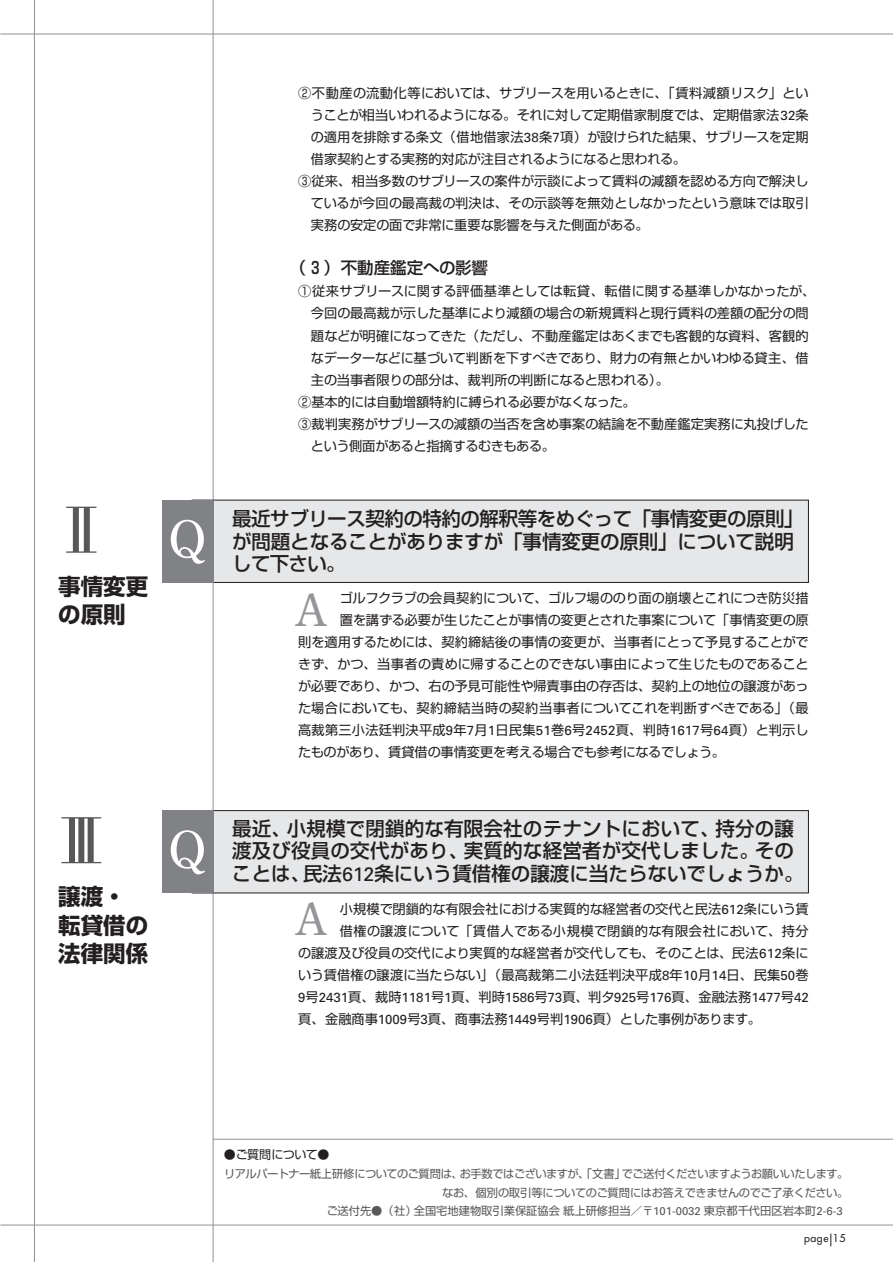
<style>
.page{position:relative;width:893px;height:1262px;background:#fff}
.page>*{position:absolute;margin:0;border:0;box-sizing:border-box;transform-origin:0 0}
.t1{font:57px "Midashi Min MA31";color:#57585a}
.t2{font:700 51px "Futo Min A101";color:#fff}
.t3{font:700 43.5px "Futo Min A101";color:#939598}
.t4{font:700 22.5px/28.5px "Shin Go";color:#231f20}
.t5{font:500 19.5px/22.5px "Shin Go";color:#231f20}
.t6{font:500 19.5px/22.5px "Shin Go";letter-spacing:-.025em;color:#231f20}
.t7{font:500 16.5px "Shin Go";color:#231f20}
.t8{font:13.2px "Shin Go";letter-spacing:-.025em;color:#231f20}
.t9{font:13.2px/22px "Shin Go";letter-spacing:.01em;color:#231f20;text-align:right}
.t10{font:13.2px "Shin Go";color:#231f20}
.t11{font:13.2px "Shin Go";letter-spacing:.005em;color:#231f20}
.t12{font:13.2px "Univers";color:#231f20}
.t13{font:13.2px "Shin Go";letter-spacing:.015em;color:#231f20}
.t14{font:12px "Shin Go";letter-spacing:-.04em;color:#231f20}
.t15{font:11.25px "Shin Go";letter-spacing:-.04em;color:#57585a}
.t16{font:11.25px "Shin Go";color:#57585a}
.t17{font:10.5px "Futura";letter-spacing:.06em;color:#231f20}
.s1{font-family:"Univers"}
.s2{font-family:"Univers";font-weight:400}
.s3{font-family:"Shin Go"}
</style>
<div class="page">
<svg style="left:830px;top:1233px;width:1px;height:13px"></svg>
<hr style="left:0;top:33px;width:892px;height:2px;background:#939598">
<hr style="left:34px;top:0;width:1px;height:1261px;background:#939598">
<hr style="left:212px;top:0;width:2px;height:1261px;background:#939598">
<hr style="left:0;top:1224px;width:892px;height:1px;background:#939598">
<hr style="left:213px;top:1138px;width:679px;height:1px;background:#939598">
<div style="left:192px;top:500px;width:616px;height:82px;background:#e6e7e9"></div>
<div style="left:192px;top:500px;width:616px;height:83px;border:1px solid #231f20"></div>
<div style="left:162px;top:500px;width:51px;height:83px;background:#808285"></div>
<div style="left:192px;top:810px;width:616px;height:83px;background:#e6e7e9"></div>
<div style="left:192px;top:810px;width:616px;height:83px;border:1px solid #231f20"></div>
<div style="left:162px;top:810px;width:51px;height:83px;background:#808285"></div>
<h1 class="t1" style="left:53px;top:511px;width:59px">Ⅱ</h1>
<h3 class="t4" style="left:58px;top:575px;width:92px">事情変更の原則</h3>
<h2 class="t2" style="left:168px;top:521px;width:40px">Q</h2>
<h1 class="t1" style="left:53px;top:822px;width:59px">Ⅲ</h1>
<h3 class="t4" style="left:58px;top:885px;width:92px">譲渡・転貸借の法律関係</h3>
<h2 class="t2" style="left:168px;top:831px;width:40px">Q</h2>
<p class="t8" style="left:298px;top:88px;width:512px">②不動産の流動化等においては、サブリースを用いるときに、「賃料減額リスク」とい</p>
<p class="t8" style="left:311px;top:110px;width:499px">うことが相当いわれるようになる。それに対して定期借家制度では、定期借家法<span class="s1">32</span>条</p>
<p class="t8" style="left:311px;top:132px;width:499px">の適用を排除する条文（借地借家法<span class="s1">38</span>条<span class="s1">7</span>項）が設けられた結果、サブリースを定期</p>
<p class="t8" style="left:311px;top:154px;width:376px">借家契約とする実務的対応が注目されるようになると思われる。</p>
<p class="t9" style="left:298px;top:172px;width:512px">③従来、相当多数のサブリースの案件が示談によって賃料の減額を認める方向で解決し</p>
<p class="t8" style="left:311px;top:198px;width:499px">ているが今回の最高裁の判決は、その示談等を無効としなかったという意味では取引</p>
<p class="t10" style="left:311px;top:220px;width:339px">実務の安定の面で非常に重要な影響を与えた側面がある。</p>
<p class="t7" style="left:290px;top:262px;width:199px">（３）不動産鑑定への影響</p>
<p class="t8" style="left:298px;top:286px;width:518px">①従来サブリースに関する評価基準としては転貸、転借に関する基準しかなかったが、</p>
<p class="t11" style="left:311px;top:308px;width:499px">今回の最高裁が示した基準により減額の場合の新規賃料と現行賃料の差額の配分の問</p>
<p class="t8" style="left:311px;top:330px;width:499px">題などが明確になってきた（ただし、不動産鑑定はあくまでも客観的な資料、客観的</p>
<p class="t8" style="left:311px;top:353px;width:499px">なデーターなどに基づいて判断を下すべきであり、財力の有無とかいわゆる貸主、借</p>
<p class="t10" style="left:311px;top:375px;width:359px">主の当事者限りの部分は、裁判所の判断になると思われる）。</p>
<p class="t10" style="left:298px;top:397px;width:339px">②基本的には自動増額特約に縛られる必要がなくなった。</p>
<p class="t9" style="left:298px;top:414px;width:512px">③裁判実務がサブリースの減額の当否を含め事案の結論を不動産鑑定実務に丸投げした</p>
<p class="t8" style="left:311px;top:441px;width:245px">という側面があると指摘するむきもある。</p>
<h3 class="t6" style="left:232px;top:510px;width:573px">最近サブリース契約の特約の解釈等をめぐって「事情変更の原則」が問題となることがありますが「事情変更の原則」について説明して下さい。</h3>
<h3 class="t3" style="left:296px;top:594px;width:30px">A</h3>
<p class="t8" style="left:340px;top:593px;width:470px">ゴルフクラブの会員契約について、ゴルフ場ののり面の崩壊とこれにつき防災措</p>
<p class="t8" style="left:340px;top:615px;width:470px">置を講ずる必要が生じたことが事情の変更とされた事案について「事情変更の原</p>
<p class="t8" style="left:298px;top:637px;width:512px">則を適用するためには、契約締結後の事情の変更が、当事者にとって予見することがで</p>
<p class="t8" style="left:298px;top:659px;width:512px">きず、かつ、当事者の責めに帰することのできない事由によって生じたものであること</p>
<p class="t11" style="left:298px;top:681px;width:512px">が必要であり、かつ、右の予見可能性や帰責事由の存否は、契約上の地位の譲渡があっ</p>
<p class="t8" style="left:298px;top:703px;width:512px">た場合においても、契約締結当時の契約当事者についてこれを判断すべきである」（最</p>
<p class="t13" style="left:298px;top:725px;width:512px">高裁第三小法廷判決平成<span class="s1">9</span>年<span class="s1">7</span>月<span class="s1">1</span>日民集<span class="s1">51</span>巻<span class="s1">6</span>号<span class="s1">2452</span>頁、判時<span class="s1">1617</span>号<span class="s1">64</span>頁）と判示し</p>
<p class="t8" style="left:298px;top:747px;width:428px">たものがあり、賃貸借の事情変更を考える場合でも参考になるでしょう。</p>
<h3 class="t5" style="left:232px;top:819px;width:573px">最近、小規模で閉鎖的な有限会社のテナントにおいて、持分の譲渡及び役員の交代があり、実質的な経営者が交代しました。そのことは、民法<span class="s2">612</span>条にいう賃借権の譲渡に当たらないでしょうか。</h3>
<h3 class="t3" style="left:296px;top:903px;width:30px">A</h3>
<p class="t9" style="left:298px;top:899px;width:512px">小規模で閉鎖的な有限会社における実質的な経営者の交代と民法<span class="s1">612</span>条にいう賃<br>借権の譲渡について「賃借人である小規模で閉鎖的な有限会社において、持分<br>の譲渡及び役員の交代により実質的な経営者が交代しても、そのことは、民法<span class="s1">612</span>条にいう賃借権の譲渡に当たらない」（最高裁第二小法廷判決平成<span class="s1">8</span>年<span class="s1">10</span>月<span class="s1">14</span>日、民集<span class="s1">50</span>巻</p>
<p class="t12" style="left:298px;top:992px;width:512px">9<span class="s3">号</span>2431<span class="s3">頁、裁時</span>1181<span class="s3">号</span>1<span class="s3">頁、判時</span>1586<span class="s3">号</span>73<span class="s3">頁、判タ</span>925<span class="s3">号</span>176<span class="s3">頁、金融法務</span>1477<span class="s3">号</span>42</p>
<p class="t10" style="left:298px;top:1014px;width:464px">頁、金融商事<span class="s1">1009</span>号<span class="s1">3</span>頁、商事法務<span class="s1">1449</span>号判<span class="s1">1906</span>頁）とした事例があります。</p>
<p class="t14" style="left:224px;top:1150px;width:107px">●ご質問について●</p>
<p class="t15" style="left:224px;top:1169px;width:625px">リアルパートナー紙上研修についてのご質問は、お手数ではございますが、「文書」でご送付くださいますようお願いいたします。</p>
<p class="t15" style="left:442px;top:1188px;width:408px">なお、個別の取引等についてのご質問にはお答えできませんのでご了承ください。</p>
<p class="t16" style="left:327px;top:1206px;width:517px">ご送付先●（社）全国宅地建物取引業保証協会紙上研修担当／〒<span class="s1">101-0032</span> 東京都千代田区岩本町<span class="s1">2-6-3</span></p>
<p class="t17" style="left:804px;top:1232px;width:43px">page 15</p>
</div>
